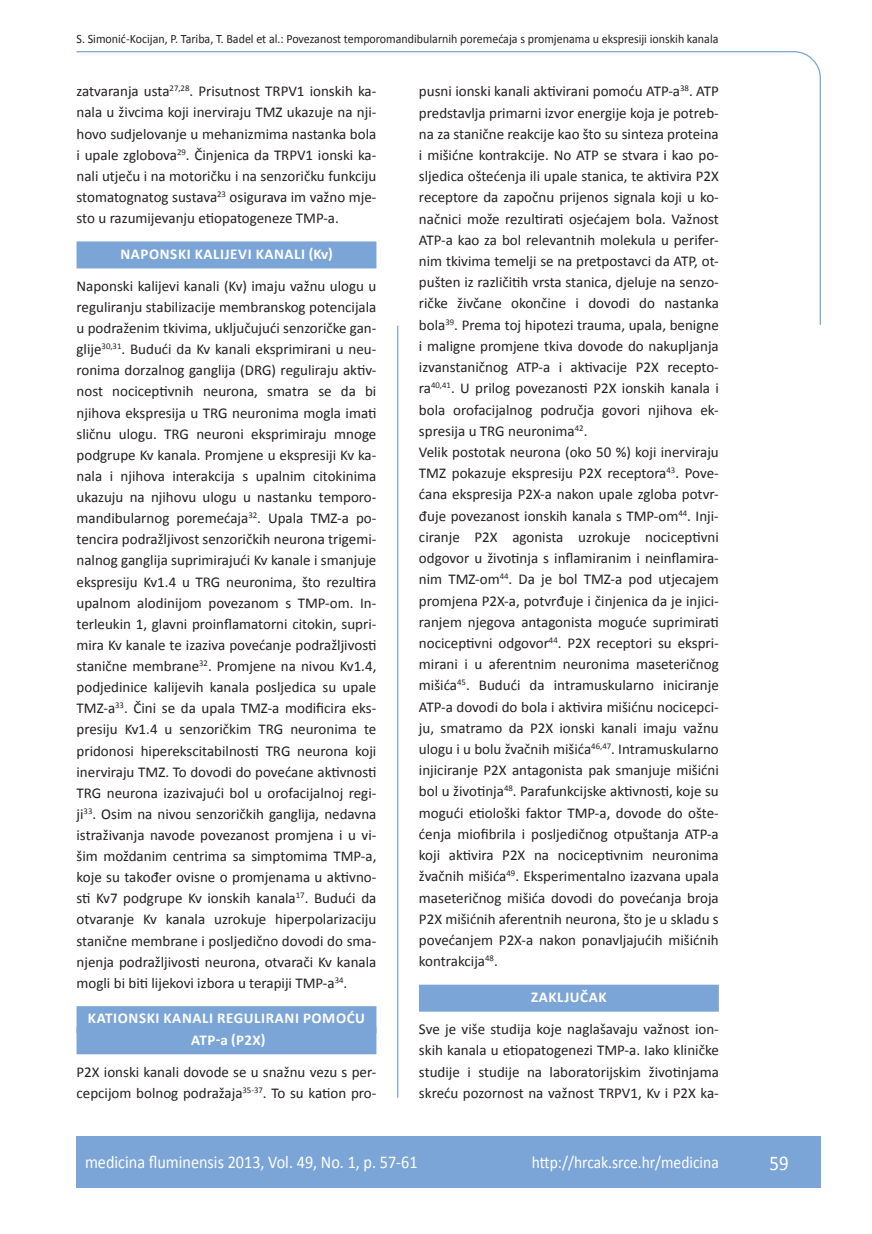
<style>
.page{position:relative;width:872px;height:1234px;background:#fff}
.page>*{position:absolute;margin:0;border:0;box-sizing:border-box;transform-origin:0 0}
.t1{font:21px "Calibri";color:#fff;scale:.9 1}
.t2{font:18px "Calibri";color:#fff;scale:.9 1}
.t3{font:17.25px "Calibri";color:#fff;scale:.9 1}
.t4{font:15px/21.1px "Calibri";color:#231f20;text-align:justify}
.t5{font:700 15px/21.1px "Calibri";letter-spacing:.04em;color:#fff;text-align:center}
.t6{font:12.75px "Calibri";color:#231f20;scale:.94 1}
</style>
<div class="page">
<svg style="left:76px;top:51px;width:745px;height:275px"></svg>
<hr style="left:397px;top:325px;width:1px;height:772px;background:#7ca5d7">
<div style="left:77px;top:1135px;width:744px;height:51px;background:#7ca5d7"></div>
<div style="left:77px;top:241px;width:299px;height:27px;background:#7ca5d7"></div>
<div style="left:77px;top:1005px;width:299px;height:27px;background:#7ca5d7"></div>
<div style="left:77px;top:1027px;width:299px;height:27px;background:#7ca5d7"></div>
<div style="left:419px;top:984px;width:300px;height:27px;background:#7ca5d7"></div>
<p class="t6" style="left:77px;top:30px;width:684px">S. Simonić-Kocijan, P. Tariba, T. Badel et al.: Povezanost temporomandibularnih poremećaja s promjenama u ekspresiji ionskih kanala</p>
<p class="t4" style="left:77px;top:80px;width:301px">zatvaranja usta<sup>27,28</sup>. Prisutnost TRPV1 ionskih ka&shy;nala u živcima koji inerviraju TMZ ukazuje na nji&shy;hovo sudjelovanje u mehanizmima nastanka bola i upale zglobova<sup>29</sup>. Činjenica da TRPV1 ionski ka&shy;nali utječu i na motoričku i na senzoričku funkciju stomatognatog sustava<sup>23</sup> osigurava im važno mje&shy;sto u razumijevanju etiopatogeneze TMP-a.</p>
<p class="t5" style="left:120px;top:242px;width:214px">NAPONSKI KALIJEVI KANALI (Kv)</p>
<p class="t4" style="left:77px;top:274px;width:301px">Naponski kalijevi kanali (Kv) imaju važnu ulogu u reguliranju stabilizacije membranskog potencijala u podraženim tkivima, uključujući senzoričke gan&shy;glije<sup>30,31</sup>. Budući da Kv kanali eksprimirani u neu&shy;ronima dorzalnog ganglija (DRG) reguliraju aktiv&shy;nost nociceptivnih neurona, smatra se da bi njihova ekspresija u TRG neuronima mogla imati sličnu ulogu. TRG neuroni eksprimiraju mnoge podgrupe Kv kanala. Promjene u ekspresiji Kv ka&shy;nala i njihova interakcija s upalnim citokinima ukazuju na njihovu ulogu u nastanku temporo&shy;mandibularnog poremećaja<sup>32</sup>. Upala TMZ-a po&shy;tencira podražljivost senzoričkih neurona trigemi&shy;nalnog ganglija suprimirajući Kv kanale i smanjuje ekspresiju Kv1.4 u TRG neuronima, što rezultira upalnom alodinijom povezanom s TMP-om. In&shy;terleukin 1, glavni proinflamatorni citokin, supri&shy;mira Kv kanale te izaziva povećanje podražljivosti stanične membrane<sup>32</sup>. Promjene na nivou Kv1.4, podjedinice kalijevih kanala posljedica su upale TMZ-a<sup>33</sup>. Čini se da upala TMZ-a modificira eks&shy;presiju Kv1.4 u senzoričkim TRG neuronima te pridonosi hiperekscitabilnosti TRG neurona koji inerviraju TMZ. To dovodi do povećane aktivnosti TRG neurona izazivajući bol u orofacijalnoj regi&shy;ji<sup>33</sup>. Osim na nivou senzoričkih ganglija, nedavna istraživanja navode povezanost promjena i u vi&shy;šim moždanim centrima sa simptomima TMP-a, koje su također ovisne o promjenama u aktivno&shy;sti Kv7 podgrupe Kv ionskih kanala<sup>17</sup>. Budući da otvaranje Kv kanala uzrokuje hiperpolarizaciju stanične membrane i posljedično dovodi do sma&shy;njenja podražljivosti neurona, otvarači Kv kanala mogli bi biti lijekovi izbora u terapiji TMP-a<sup>34</sup>.</p>
<p class="t5" style="left:88px;top:1006px;width:278px">KATIONSKI KANALI REGULIRANI POMOĆU<br>ATP-a (P2X)</p>
<p class="t4" style="left:77px;top:1060px;width:301px">P2X ionski kanali dovode se u snažnu vezu s per&shy;cepcijom bolnog podražaja<sup>35-37</sup>. To su kation pro-</p>
<p class="t4" style="left:419px;top:80px;width:301px;text-align:left">pusni ionski kanali aktivirani pomoću ATP-a<sup>38</sup>. ATP predstavlja primarni izvor energije koja je potreb&shy;na za stanične reakcije kao što su sinteza proteina i mišićne kontrakcije. No ATP se stvara i kao po&shy;sljedica oštećenja ili upale stanica, te aktivira P2X receptore da započnu prijenos signala koji u ko&shy;načnici može rezultirati osjećajem bola. Važnost ATP-a kao za bol relevantnih molekula u perifer&shy;nim tkivima temelji se na pretpostavci da ATP, ot&shy;pušten iz različitih vrsta stanica, djeluje na senzo&shy;ričke živčane okončine i dovodi do nastanka bola<sup>39</sup>. Prema toj hipotezi trauma, upala, benigne i maligne promjene tkiva dovode do nakupljanja izvanstaničnog ATP-a i aktivacije P2X recepto&shy;ra<sup>40,41</sup>. U prilog povezanosti P2X ionskih kanala i bola orofacijalnog područja govori njihova ek&shy;spresija u TRG neuronima<sup>42</sup>.<br>Velik postotak neurona (oko 50 %) koji inerviraju TMZ pokazuje ekspresiju P2X receptora<sup>43</sup>. Pove&shy;ćana ekspresija P2X-a nakon upale zgloba potvr&shy;đuje povezanost ionskih kanala s TMP-om<sup>44</sup>. Inji&shy;ciranje P2X agonista uzrokuje nociceptivni odgovor u životinja s inflamiranim i neinflamira&shy;nim TMZ-om<sup>44</sup>. Da je bol TMZ-a pod utjecajem promjena P2X-a, potvrđuje i činjenica da je injici&shy;ranjem njegova antagonista moguće suprimirati nociceptivni odgovor<sup>44</sup>. P2X receptori su ekspri&shy;mirani i u aferentnim neuronima maseteričnog mišića<sup>45</sup>. Budući da intramuskularno iniciranje ATP-a dovodi do bola i aktivira mišićnu nocicepci&shy;ju, smatramo da P2X ionski kanali imaju važnu ulogu i u bolu žvačnih mišića<sup>46,47</sup>. Intramuskularno injiciranje P2X antagonista pak smanjuje mišićni bol u životinja<sup>48</sup>. Parafunkcijske aktivnosti, koje su mogući etiološki faktor TMP-a, dovode do ošte&shy;ćenja miofibrila i posljedičnog otpuštanja ATP-a koji aktivira P2X na nociceptivnim neuronima žvačnih mišića<sup>49</sup>. Eksperimentalno izazvana upala maseteričnog mišića dovodi do povećanja broja P2X mišićnih aferentnih neurona, što je u skladu s povećanjem P2X-a nakon ponavljajućih mišićnih kontrakcija<sup>48</sup>.</p>
<p class="t5" style="left:531px;top:985px;width:77px">ZAKLJUČAK</p>
<p class="t4" style="left:419px;top:1017px;width:301px">Sve je više studija koje naglašavaju važnost ion&shy;skih kanala u etiopatogenezi TMP-a. Iako kliničke studije i studije na laboratorijskim životinjama skreću pozornost na važnost TRPV1, Kv i P2X ka-</p>
<p class="t2" style="left:85px;top:1150px;width:371px">medicina fluminensis 2013, Vol. 49, No. 1, p. 57-61</p>
<p class="t3" style="left:532px;top:1151px;width:209px">http://hrcak.srce.hr/medicina</p>
<h1 class="t1" style="left:769px;top:1149px;width:23px">59</h1>
</div>
